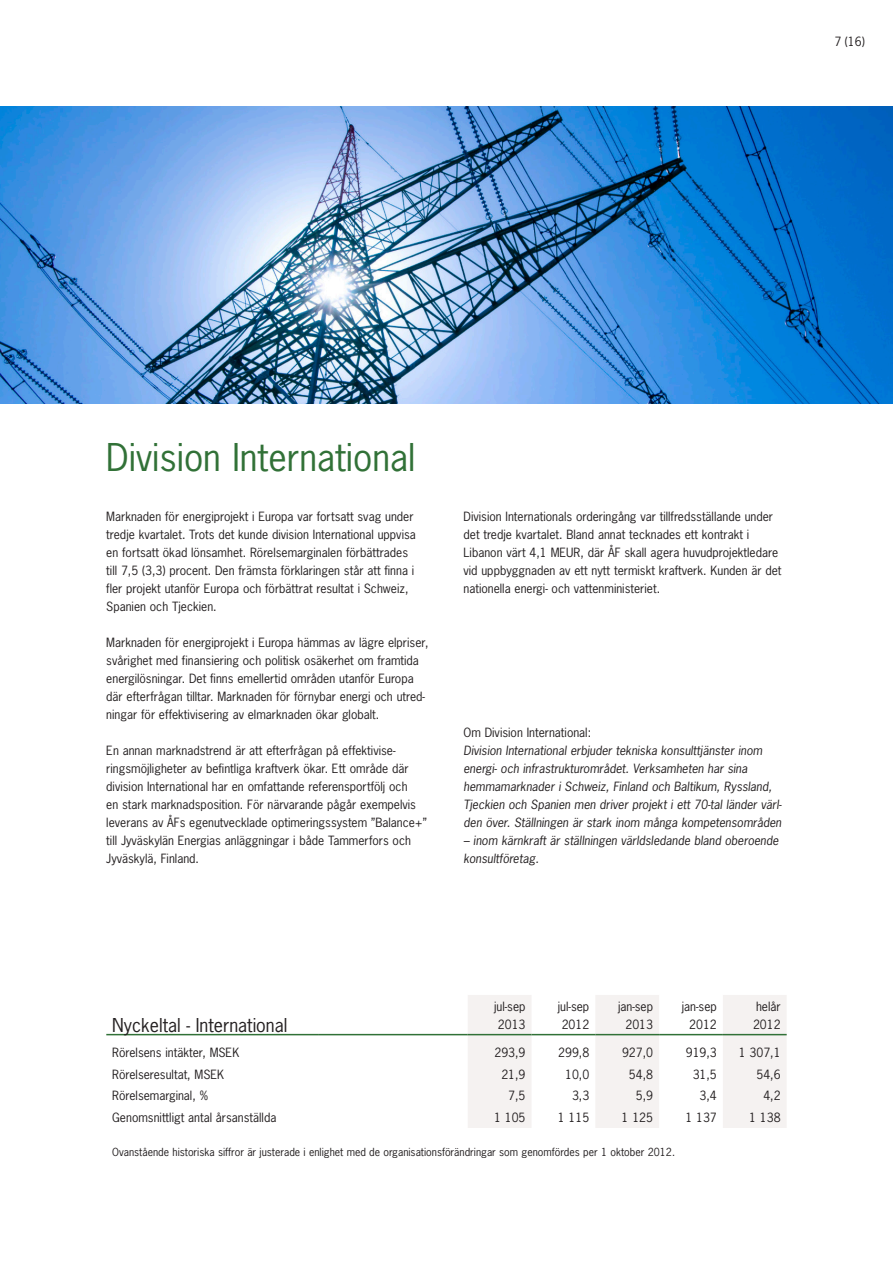
<style>
.page{position:relative;width:893px;height:1263px;background:#fff}
.page>*{position:absolute;margin:0;border:0;box-sizing:border-box;transform-origin:0 0}
.Rubrik_Grön{font:36px "News Gothic LT";color:#317137}
.Bulletpoint_alt_8__8{font:18px "News Gothic LT";color:#231f20}
.Brödtext_8_12{font:12px/18px "News Gothic LT";color:#231f20}
.Brödtext_8_12_kursiv{font:italic 12px/18px "News Gothic LT";color:#231f20}
.Bulletpoint_alt_8__8-2{font:12px "News Gothic LT";color:#231f20}
.Bulletpoint_alt_8__8-3{font:10.5px "News Gothic LT";color:#231f20}
</style>
<div class="page">
<img style="left:0;top:106px;width:893px;height:298px">
<svg style="left:468px;top:995px;width:319px;height:133px"></svg>
<hr style="left:659px;top:1034px;width:64px;height:1px;background:#317137">
<hr style="left:723px;top:1034px;width:64px;height:1px;background:#317137">
<hr style="left:106px;top:1034px;width:213px;height:1px;background:#317137">
<hr style="left:319px;top:1034px;width:149px;height:1px;background:#317137">
<hr style="left:468px;top:1034px;width:63px;height:1px;background:#317137">
<hr style="left:531px;top:1034px;width:64px;height:1px;background:#317137">
<hr style="left:595px;top:1034px;width:64px;height:1px;background:#317137">
<p class="Brödtext_8_12" style="left:834px;top:32px;width:32px">7 (16)</p>
<p class="Rubrik_Grön" style="left:106px;top:434px;width:311px">Division International</p>
<p class="Brödtext_8_12" style="left:106px;top:507px;width:311px">Marknaden för energiprojekt i Europa var fortsatt svag under tredje kvartalet. Trots det kunde division International uppvisa en fortsatt ökad lönsamhet. Rörelsemarginalen förbättrades till 7,5 (3,3) procent. Den främsta förklaringen står att finna i fler projekt utanför Europa och förbättrat resultat i Schweiz, Spanien och Tjeckien.</p>
<p class="Brödtext_8_12" style="left:106px;top:633px;width:324px">Marknaden för energiprojekt i Europa hämmas av lägre elpriser, svårighet med finansiering och politisk osäkerhet om framtida energilösningar. Det finns emellertid områden utanför Europa där efterfrågan tilltar. Marknaden för förnybar energi och utred&shy;ningar för effektivisering av elmarknaden ökar globalt.</p>
<p class="Brödtext_8_12" style="left:106px;top:741px;width:322px">En annan marknadstrend är att efterfrågan på effektivise&shy;ringsmöjligheter av befintliga kraftverk ökar. Ett område där division International har en omfattande referensportfölj och<br>en stark marknadsposition. För närvarande pågår exempelvis leverans av ÅFs egenutvecklade optimeringssystem ”Balance+” till Jyväskylän Energias anläggningar i både Tammerfors och Jyväskylä, Finland.</p>
<p class="Brödtext_8_12" style="left:463px;top:507px;width:320px">Division Internationals orderingång var tillfredsställande under det tredje kvartalet. Bland annat tecknades ett kontrakt i Libanon värt 4,1 MEUR, där ÅF skall agera huvudprojektledare vid uppbyggnaden av ett nytt termiskt kraftverk. Kunden är det nationella energi- och vattenministeriet.</p>
<p class="Brödtext_8_12" style="left:463px;top:723px;width:129px">Om Division International:</p>
<p class="Brödtext_8_12_kursiv" style="left:463px;top:741px;width:320px">Division International erbjuder tekniska konsulttjänster inom energi- och infrastrukturområdet. Verksamheten har sina hemmamarknader i Schweiz, Finland och Baltikum, Ryssland, Tjeckien och Spanien men driver projekt i ett 70-tal länder värl&shy;den över. Ställningen är stark inom många kompetensområden</p>
<p class="Brödtext_8_12_kursiv" style="left:463px;top:831px;width:317px">– inom kärnkraft är ställningen världsledande bland oberoende konsultföretag.</p>
<p class="Bulletpoint_alt_8__8" style="left:112px;top:1013px;width:177px">Nyckeltal - International</p>
<p class="Bulletpoint_alt_8__8-2" style="left:494px;top:998px;width:33px">jul-sep</p>
<p class="Bulletpoint_alt_8__8-2" style="left:498px;top:1016px;width:29px">2013</p>
<p class="Bulletpoint_alt_8__8-2" style="left:558px;top:998px;width:33px">jul-sep</p>
<p class="Bulletpoint_alt_8__8-2" style="left:562px;top:1016px;width:29px">2012</p>
<p class="Bulletpoint_alt_8__8-2" style="left:618px;top:998px;width:37px">jan-sep</p>
<p class="Bulletpoint_alt_8__8-2" style="left:625px;top:1016px;width:29px">2013</p>
<p class="Bulletpoint_alt_8__8-2" style="left:682px;top:998px;width:37px">jan-sep</p>
<p class="Bulletpoint_alt_8__8-2" style="left:689px;top:1016px;width:29px">2012</p>
<p class="Bulletpoint_alt_8__8-2" style="left:756px;top:998px;width:26px">helår</p>
<p class="Bulletpoint_alt_8__8-2" style="left:753px;top:1016px;width:29px">2012</p>
<p class="Bulletpoint_alt_8__8-2" style="left:112px;top:1045px;width:128px">Rörelsens intäkter, MSEK</p>
<p class="Bulletpoint_alt_8__8-2" style="left:494px;top:1045px;width:33px">293,9</p>
<p class="Bulletpoint_alt_8__8-2" style="left:558px;top:1045px;width:33px">299,8</p>
<p class="Bulletpoint_alt_8__8-2" style="left:622px;top:1045px;width:33px">927,0</p>
<p class="Bulletpoint_alt_8__8-2" style="left:686px;top:1045px;width:33px">919,3</p>
<p class="Bulletpoint_alt_8__8-2" style="left:739px;top:1045px;width:43px">1 307,1</p>
<p class="Bulletpoint_alt_8__8-2" style="left:112px;top:1066px;width:113px">Rörelseresultat, MSEK</p>
<p class="Bulletpoint_alt_8__8-2" style="left:501px;top:1066px;width:26px">21,9</p>
<p class="Bulletpoint_alt_8__8-2" style="left:565px;top:1066px;width:26px">10,0</p>
<p class="Bulletpoint_alt_8__8-2" style="left:629px;top:1066px;width:26px">54,8</p>
<p class="Bulletpoint_alt_8__8-2" style="left:693px;top:1066px;width:26px">31,5</p>
<p class="Bulletpoint_alt_8__8-2" style="left:756px;top:1066px;width:26px">54,6</p>
<p class="Bulletpoint_alt_8__8-2" style="left:112px;top:1088px;width:97px">Rörelsemarginal, %</p>
<p class="Bulletpoint_alt_8__8-2" style="left:508px;top:1088px;width:19px">7,5</p>
<p class="Bulletpoint_alt_8__8-2" style="left:572px;top:1088px;width:19px">3,3</p>
<p class="Bulletpoint_alt_8__8-2" style="left:636px;top:1088px;width:19px">5,9</p>
<p class="Bulletpoint_alt_8__8-2" style="left:700px;top:1088px;width:19px">3,4</p>
<p class="Bulletpoint_alt_8__8-2" style="left:763px;top:1088px;width:19px">4,2</p>
<p class="Bulletpoint_alt_8__8-2" style="left:112px;top:1110px;width:166px">Genomsnittligt antal årsanställda</p>
<p class="Bulletpoint_alt_8__8-2" style="left:494px;top:1110px;width:33px">1 105</p>
<p class="Bulletpoint_alt_8__8-2" style="left:558px;top:1110px;width:33px">1 115</p>
<p class="Bulletpoint_alt_8__8-2" style="left:622px;top:1110px;width:33px">1 125</p>
<p class="Bulletpoint_alt_8__8-2" style="left:685px;top:1110px;width:33px">1 137</p>
<p class="Bulletpoint_alt_8__8-2" style="left:749px;top:1110px;width:33px">1 138</p>
<p class="Bulletpoint_alt_8__8-3" style="left:112px;top:1145px;width:564px">Ovanstående historiska siffror är justerade i enlighet med de organisationsförändringar som genomfördes per 1 oktober 2012.</p>
</div>
